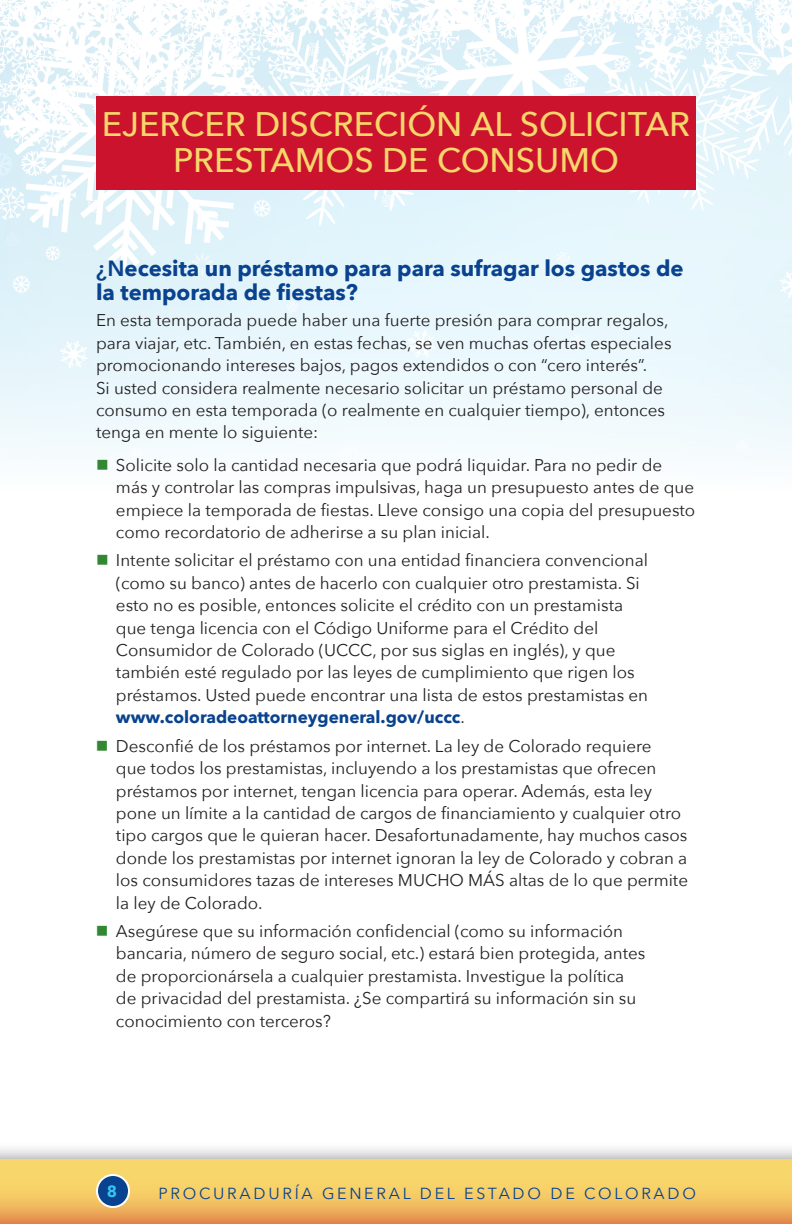
<style>
.page{position:relative;width:792px;height:1224px;background:#fff}
.page>*{position:absolute;margin:0;border:0;box-sizing:border-box;transform-origin:0 0}
.t1{font:500 34px/36px "Avenir Next";color:#f7d76b;text-align:center}
.t2{font:700 22px/24px "Avenir Next";color:#09428e}
.t3{font:17px/22.4px "Avenir Next";color:#231f20}
.t4{font:16px "Avenir Next";letter-spacing:.17em;color:#09428e}
.t5{font:700 16px "Avenir Next";color:#34c5f1}
.s1{font-weight:600}
.s2{color:#318732}
.s3{font-weight:700;color:#09428e}
</style>
<div class="page">
<svg style="left:0;top:224px;width:792px;height:234px"></svg>
<svg style="left:779px;top:271px;width:13px;height:27px"></svg>
<svg style="left:130px;top:446px;width:12px;height:12px"></svg>
<svg style="left:571px;top:335px;width:12px;height:12px"></svg>
<svg style="left:408px;top:330px;width:27px;height:28px"></svg>
<svg style="left:60px;top:341px;width:28px;height:27px"></svg>
<svg style="left:191px;top:270px;width:23px;height:7px"></svg>
<svg style="left:0;top:224px;width:271px;height:46px;background:#e1f3f9"></svg>
<svg style="left:45px;top:246px;width:15px;height:15px"></svg>
<svg style="left:6px;top:233px;width:14px;height:14px"></svg>
<svg style="left:13px;top:276px;width:17px;height:17px"></svg>
<svg style="left:556px;top:251px;width:14px;height:15px"></svg>
<svg style="left:0;top:0;width:792px;height:224px"></svg>
<svg style="left:736px;top:440px;width:11px;height:12px"></svg>
<svg style="left:287px;top:301px;width:12px;height:12px"></svg>
<svg style="left:339px;top:444px;width:23px;height:14px"></svg>
<div style="left:0;top:1141px;width:792px;height:83px;background:#231f20;opacity:.54"></div>
<svg style="left:0;top:1159px;width:792px;height:65px;background:#f2c263"></svg>
<div style="left:97px;top:1175px;width:32px;height:32px;background:#09428e;border-radius:50%"></div>
<div style="left:96px;top:1174px;width:34px;height:34px;border:2px solid #fff;border-radius:50%"></div>
<div style="left:96px;top:96px;width:600px;height:94px;background:#cb132e"></div>
<h1 class="t1" style="left:102px;top:106px;width:590px">EJERCER DISCRECIÓN AL SOLICITAR<br>PRESTAMOS DE CONSUMO</h1>
<p class="t2" style="left:96px;top:256px;width:589px"><span class="s1">¿N</span>ecesita un préstamo para para sufragar los gastos de la temporada de fiestas?</p>
<p class="t3" style="left:96px;top:309px;width:577px">En esta temporada puede haber una fuerte presión para comprar regalos, para viajar, etc. También, en estas fechas, se ven muchas ofertas especiales promocionando intereses bajos, pagos extendidos o con “cero interés”.<br>Si usted considera realmente necesario solicitar un préstamo personal de consumo en esta temporada (o realmente en cualquier tiempo), entonces tenga en mente lo siguiente:</p>
<p class="t3" style="left:116px;top:454px;width:581px;text-indent:-20px"><span class="s2">■</span> Solicite solo la cantidad necesaria que podrá liquidar. Para no pedir de más y controlar las compras impulsivas, haga un presupuesto antes de que empiece la temporada de fiestas. Lleve consigo una copia del presupuesto como recordatorio de adherirse a su plan inicial.</p>
<p class="t3" style="left:116px;top:549px;width:534px;text-indent:-20px"><span class="s2">■</span> Intente solicitar el préstamo con una entidad financiera convencional (como su banco) antes de hacerlo con cualquier otro prestamista. Si esto no es posible, entonces solicite el crédito con un prestamista que tenga licencia con el Código Uniforme para el Crédito del Consumidor de Colorado (UCCC, por sus siglas en inglés), y que también esté regulado por las leyes de cumplimiento que rigen los préstamos. Usted puede encontrar una lista de estos prestamistas en <span class="s3">www.coloradeoattorneygeneral.gov/uccc</span>.</p>
<p class="t3" style="left:116px;top:735px;width:574px;text-indent:-20px"><span class="s2">■</span> Desconfié de los préstamos por internet. La ley de Colorado requiere<br>que todos los prestamistas, incluyendo a los prestamistas que ofrecen préstamos por internet, tengan licencia para operar. Además, esta ley pone un límite a la cantidad de cargos de financiamiento y cualquier otro tipo cargos que le quieran hacer. Desafortunadamente, hay muchos casos donde los prestamistas por internet ignoran la ley de Colorado y cobran a los consumidores tazas de intereses MUCHO MÁS altas de lo que permite la ley de Colorado.</p>
<p class="t3" style="left:116px;top:920px;width:531px;text-indent:-20px"><span class="s2">■</span> Asegúrese que su información confidencial (como su información bancaria, número de seguro social, etc.) estará bien protegida, antes de proporcionársela a cualquier prestamista. Investigue la política de privacidad del prestamista. ¿Se compartirá su información sin su conocimiento con terceros?</p>
<p class="t5" style="left:107px;top:1182px;width:12px">8</p>
<p class="t4" style="left:158px;top:1184px;width:539px">PROCURADURÍA GENERAL DEL ESTADO DE COLORADO</p>
</div>
